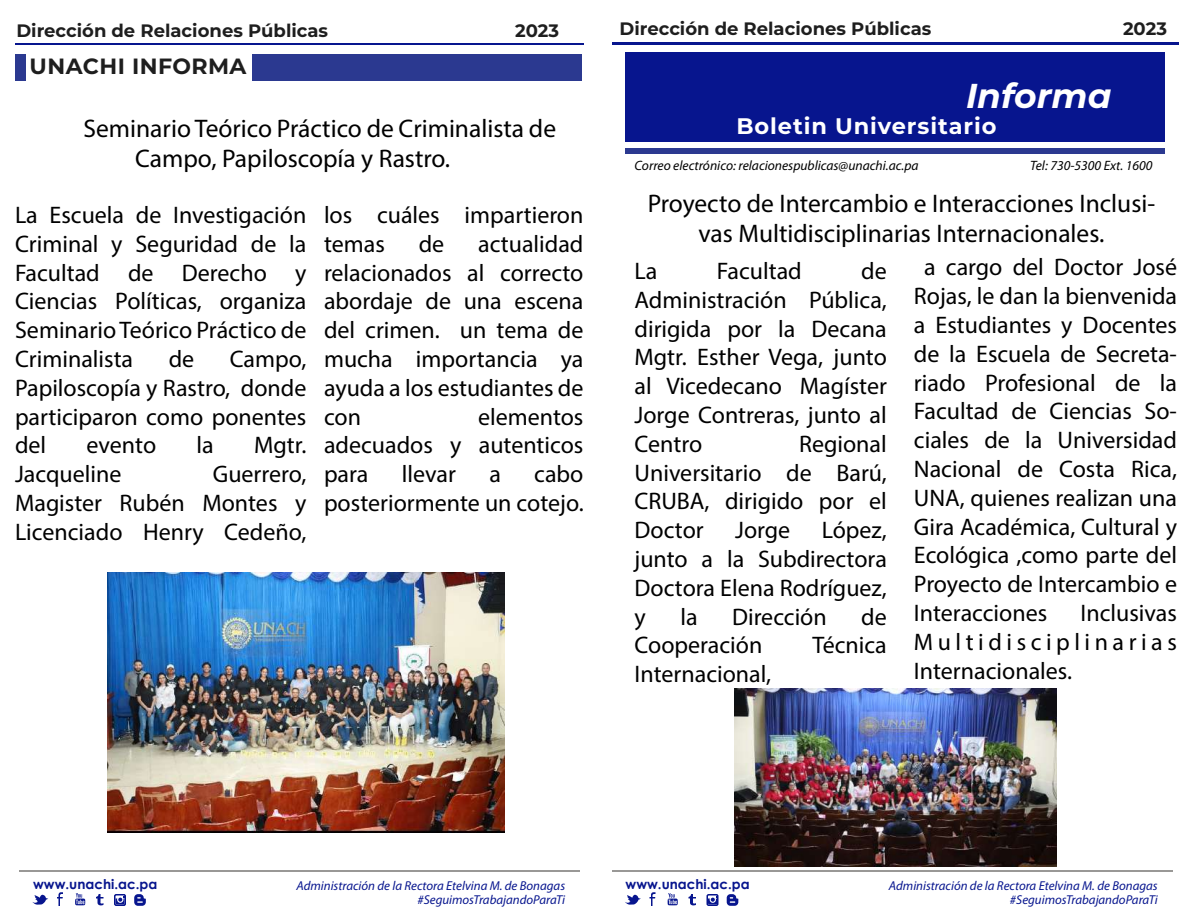
<style>
.page{position:relative;width:1188px;height:918px;background:#fff}
.page>*{position:absolute;margin:0;border:0;box-sizing:border-box;transform-origin:0 0}
.t1{font:italic 700 34.5px "Montserrat";color:#fff}
.t2{font:25.5px/30.6px "Myriad Pro";color:#000;text-align:center}
.t3{font:24px/28.8px "Myriad Pro";color:#000;text-align:justify}
.t4{font:700 22.5px "Montserrat";letter-spacing:.04em;color:#fff}
.t5{font:700 22.05px "Montserrat";letter-spacing:.02em;color:#1e1e1e}
.t6{font:700 18px "Montserrat";color:#1e1e1e}
.t7{font:italic 13.5px "Myriad Pro";color:#000}
.t8{font:700 13.5px "Century Gothic";color:#07158e}
.t9{font:italic 12.9px/14.2px "Myriad Pro";color:#07158e;text-align:right}
</style>
<div class="page">
<hr style="left:15px;top:44px;width:569px;height:1px;background:#07158e">
<div style="left:252px;top:54px;width:330px;height:27px;background:#2b3990"></div>
<div style="left:15px;top:54px;width:11px;height:27px;background:#2b3990"></div>
<hr style="left:20px;top:870px;width:560px;height:2px;background:#999896">
<svg style="left:75px;top:893px;width:10px;height:12px"></svg>
<svg style="left:134px;top:894px;width:12px;height:12px"></svg>
<svg style="left:57px;top:892px;width:6px;height:14px"></svg>
<svg style="left:96px;top:894px;width:8px;height:11px"></svg>
<svg style="left:32px;top:895px;width:16px;height:10px"></svg>
<div style="left:114px;top:894px;width:12px;height:12px;border:2px solid #07158e;border-radius:2px"></div>
<svg style="left:115px;top:896px;width:10px;height:8px"></svg>
<div style="left:626px;top:52px;width:540px;height:90px;background:#07158e"></div>
<hr style="left:612px;top:42px;width:567px;height:3px;background:#07158e">
<hr style="left:612px;top:870px;width:561px;height:2px;background:#999896">
<div style="left:626px;top:148px;width:540px;height:6px;background:#2b3990"></div>
<svg style="left:668px;top:893px;width:10px;height:12px"></svg>
<svg style="left:727px;top:894px;width:11px;height:12px"></svg>
<svg style="left:650px;top:892px;width:6px;height:14px"></svg>
<svg style="left:688px;top:894px;width:8px;height:11px"></svg>
<svg style="left:625px;top:895px;width:16px;height:10px"></svg>
<div style="left:706px;top:894px;width:12px;height:12px;border:2px solid #07158e;border-radius:2px"></div>
<svg style="left:708px;top:896px;width:9px;height:8px"></svg>
<img style="left:108px;top:572px;width:397px;height:260px">
<img style="left:735px;top:689px;width:321px;height:178px">
<p class="t6" style="left:16px;top:17px;width:313px">Dirección de Relaciones Públicas</p>
<p class="t6" style="left:515px;top:18px;width:45px">2023</p>
<p class="t5" style="left:30px;top:50px;width:218px">UNACHI INFORMA</p>
<p class="t2" style="left:135px;top:112px;width:422px;text-align:left;text-indent:-52px">Seminario Teórico Práctico de Criminalista de<br>Campo, Papiloscopía y Rastro.</p>
<p class="t3" style="left:324px;top:200px;width:261px">los cuáles impartieron temas</p>
<p class="t3" style="left:15px;top:200px;width:293px">La Escuela de Investigación Criminal y Seguridad de la Facultad de Derecho y Ciencias Políticas, organiza Seminario Teórico Práctico de Criminalista</p>
<p class="t3" style="left:324px;top:229px;width:261px;text-indent:154px">actualidad relacionados al correcto abordaje de una escena del crimen. un tema de mucha importancia ya ayuda a los estudiantes de con</p>
<p class="t3" style="left:419px;top:229px;width:27px">de</p>
<p class="t3" style="left:169px;top:344px;width:27px">de</p>
<p class="t3" style="left:15px;top:344px;width:293px;text-indent:215px">Campo, Papiloscopía y Rastro, donde participaron como ponentes del</p>
<p class="t3" style="left:324px;top:402px;width:261px;text-indent:154px">elementos adecuados y autenticos para</p>
<p class="t3" style="left:87px;top:431px;width:71px">evento</p>
<p class="t3" style="left:197px;top:431px;width:19px">la</p>
<p class="t3" style="left:254px;top:431px;width:54px">Mgtr.</p>
<p class="t3" style="left:15px;top:459px;width:108px">Jacqueline</p>
<p class="t3" style="left:324px;top:459px;width:261px;text-align:right">cabo<br>posteriormente un cotejo.</p>
<p class="t3" style="left:402px;top:459px;width:56px">llevar</p>
<p class="t3" style="left:489px;top:459px;width:13px">a</p>
<p class="t3" style="left:15px;top:459px;width:293px;text-indent:198px">Guerrero, Magister Rubén Montes y Licenciado Henry Cedeño,</p>
<p class="t6" style="left:620px;top:15px;width:313px">Dirección de Relaciones Públicas</p>
<p class="t6" style="left:1123px;top:16px;width:45px">2023</p>
<h1 class="t1" style="left:966px;top:71px;width:147px">Informa</h1>
<p class="t4" style="left:736px;top:109px;width:261px">Boletin Universitario</p>
<p class="t7" style="left:635px;top:157px;width:286px">Correo electrónico: relacionespublicas@unachi.ac.pa</p>
<p class="t7" style="left:1030px;top:157px;width:124px">Tel: 730-5300 Ext. 1600</p>
<p class="t2" style="left:648px;top:187px;width:509px">Proyecto de Intercambio e Interacciones Inclusi&shy;vas Multidisciplinarias Internacionales.</p>
<p class="t3" style="left:635px;top:256px;width:254px;text-indent:227px">de Administración Pública, dirigida por la Decana Mgtr. Esther Vega, junto al Vicedecano Magíster Jorge Contreras, junto al Centro</p>
<p class="t3" style="left:635px;top:256px;width:24px">La</p>
<p class="t3" style="left:717px;top:256px;width:86px">Facultad</p>
<p class="t3" style="left:635px;top:429px;width:254px;text-indent:165px">Regional Universitario de Barú, CRUBA, dirigido por el Doctor</p>
<p class="t3" style="left:635px;top:515px;width:254px;text-indent:187px">López, junto a la Subdirectora Doctora Elena Rodríguez, y</p>
<p class="t3" style="left:735px;top:515px;width:57px">Jorge</p>
<p class="t3" style="left:680px;top:602px;width:19px">la</p>
<p class="t3" style="left:732px;top:602px;width:96px">Dirección</p>
<p class="t3" style="left:861px;top:602px;width:27px">de</p>
<p class="t3" style="left:635px;top:631px;width:129px">Cooperación</p>
<p class="t3" style="left:813px;top:631px;width:76px">Técnica</p>
<p class="t3" style="left:635px;top:659px;width:138px">Internacional,</p>
<p class="t3" style="left:914px;top:253px;width:265px;text-indent:10px">a cargo del Doctor José Rojas, le dan la bienvenida a Estudiantes y Docentes de la Escuela de Secreta&shy;riado Profesional de la Facultad de Ciencias So&shy;ciales de la Universidad Nacional de Costa Rica, UNA, quienes realizan una Gira Académica, Cultural y Ecológica ,como parte del Proyecto de Intercambio e Interacciones</p>
<p class="t3" style="left:914px;top:598px;width:265px;text-indent:166px">Inclusivas Multidisciplinarias Internacionales.</p>
<p class="t8" style="left:33px;top:874px;width:126px">www.unachi.ac.pa</p>
<p class="t9" style="left:296px;top:878px;width:270px">Administración de la Rectora Etelvina M. de Bonagas #SeguimosTrabajandoParaTi</p>
<p class="t8" style="left:626px;top:874px;width:126px">www.unachi.ac.pa</p>
<p class="t9" style="left:889px;top:878px;width:270px">Administración de la Rectora Etelvina M. de Bonagas #SeguimosTrabajandoParaTi</p>
</div>
